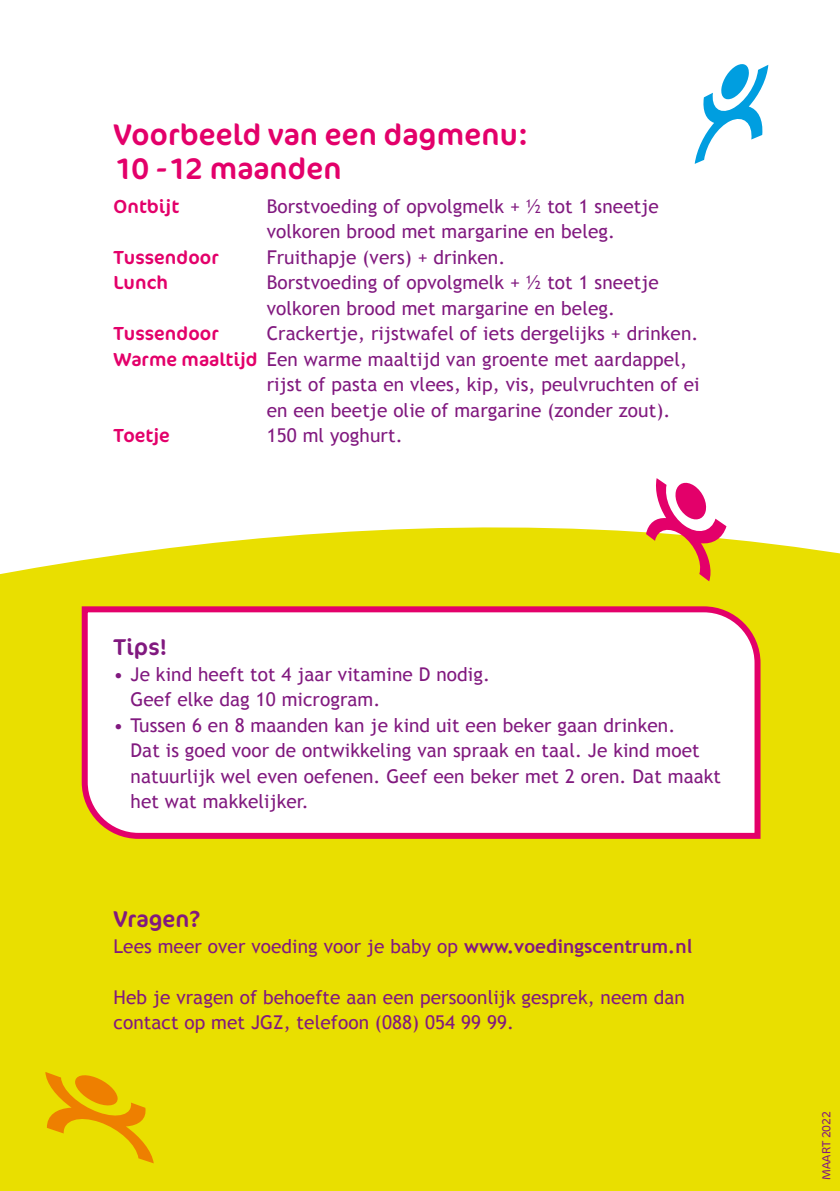
<style>
.page{position:relative;width:840px;height:1191px;background:#fff}
.page>*{position:absolute;margin:0;border:0;box-sizing:border-box;transform-origin:0 0}
.JGZ_-_platte_tekst_k{font:30px/34px "Cocon Pro";letter-spacing:.005em;color:#e3006a}
.JGZ_-_platte_tekst_k-2{font:23px "Cocon Pro";letter-spacing:.005em;color:#81197f}
.JGZ_-_platte_tekst{font:19px/25.6px "Trebuchet MS";letter-spacing:.005em;color:#81197f}
.platte_tekst_kopje{font:19px/25.6px "Trebuchet MS";letter-spacing:.005em;color:#81197f}
.platte_tekst_kopje-2{font:19px "Cocon Pro";letter-spacing:.005em;color:#e3006a}
.JGZ_-_platte_tekst-2{font:300 12px "Cocon";color:#81197f}
.s1{font-family:"Cocon Pro";color:#e3006a}
.s2{font-weight:700}
</style>
<div class="page">
<div style="left:0;top:526px;width:839px;height:665px;background:#e9df00"></div>
<svg style="left:79px;top:603px;width:684px;height:239px"></svg>
<svg style="left:45px;top:1072px;width:109px;height:91px;background:#eac000"></svg>
<svg style="left:645px;top:478px;width:81px;height:103px"></svg>
<svg style="left:694px;top:64px;width:73px;height:100px"></svg>
<p class="JGZ_-_platte_tekst_k" style="left:113px;top:117px;width:416px">Voorbeeld van een dagmenu:<br>10 -12 maanden</p>
<p class="platte_tekst_kopje-2" style="left:113px;top:193px;width:67px">Ontbijt</p>
<p class="platte_tekst_kopje" style="left:266px;top:193px;width:393px">Borstvoeding of opvolgmelk + ½ tot 1 sneetje volkoren brood met margarine en beleg.</p>
<p class="platte_tekst_kopje-2" style="left:113px;top:244px;width:107px">Tussendoor</p>
<p class="platte_tekst_kopje" style="left:266px;top:244px;width:240px">Fruithapje (vers) + drinken.</p>
<p class="platte_tekst_kopje-2" style="left:113px;top:270px;width:56px">Lunch</p>
<p class="platte_tekst_kopje" style="left:266px;top:270px;width:393px">Borstvoeding of opvolgmelk + ½ tot 1 sneetje volkoren brood met margarine en beleg.</p>
<p class="platte_tekst_kopje-2" style="left:113px;top:321px;width:107px">Tussendoor</p>
<p class="platte_tekst_kopje" style="left:266px;top:321px;width:433px">Crackertje, rijstwafel of iets dergelijks + drinken.</p>
<p class="platte_tekst_kopje" style="left:266px;top:346px;width:434px;text-indent:-153px"><span class="s1">Warme maaltijd</span> Een warme maaltijd van groente met aardappel, rijst of pasta en vlees, kip, vis, peulvruchten of ei en een beetje olie of margarine (zonder zout).</p>
<p class="platte_tekst_kopje-2" style="left:113px;top:423px;width:58px">Toetje</p>
<p class="platte_tekst_kopje" style="left:266px;top:423px;width:137px">150 ml yoghurt.</p>
<p class="JGZ_-_platte_tekst_k-2" style="left:113px;top:632px;width:55px">Tips!</p>
<p class="JGZ_-_platte_tekst" style="left:130px;top:661px;width:361px;text-indent:-17px">• Je kind heeft tot 4 jaar vitamine D nodig.<br>Geef elke dag 10 microgram.</p>
<p class="JGZ_-_platte_tekst" style="left:130px;top:712px;width:591px;text-indent:-17px">• Tussen 6 en 8 maanden kan je kind uit een beker gaan drinken.<br>Dat is goed voor de ontwikkeling van spraak en taal. Je kind moet natuurlijk wel even oefenen. Geef een beker met 2 oren. Dat maakt het wat makkelijker.</p>
<p class="JGZ_-_platte_tekst_k-2" style="left:113px;top:904px;width:88px">Vragen?</p>
<p class="JGZ_-_platte_tekst" style="left:113px;top:933px;width:580px">Lees meer over voeding voor je baby op <span class="s2">www.voedingscentrum.nl</span></p>
<p class="JGZ_-_platte_tekst" style="left:113px;top:984px;width:572px">Heb je vragen of behoefte aan een persoonlijk gesprek, neem dan contact op met JGZ, telefoon (088) 054 99 99.</p>
<p class="JGZ_-_platte_tekst-2" style="left:819px;top:1179px;width:70px;rotate:-90deg">MAART 2022</p>
</div>
